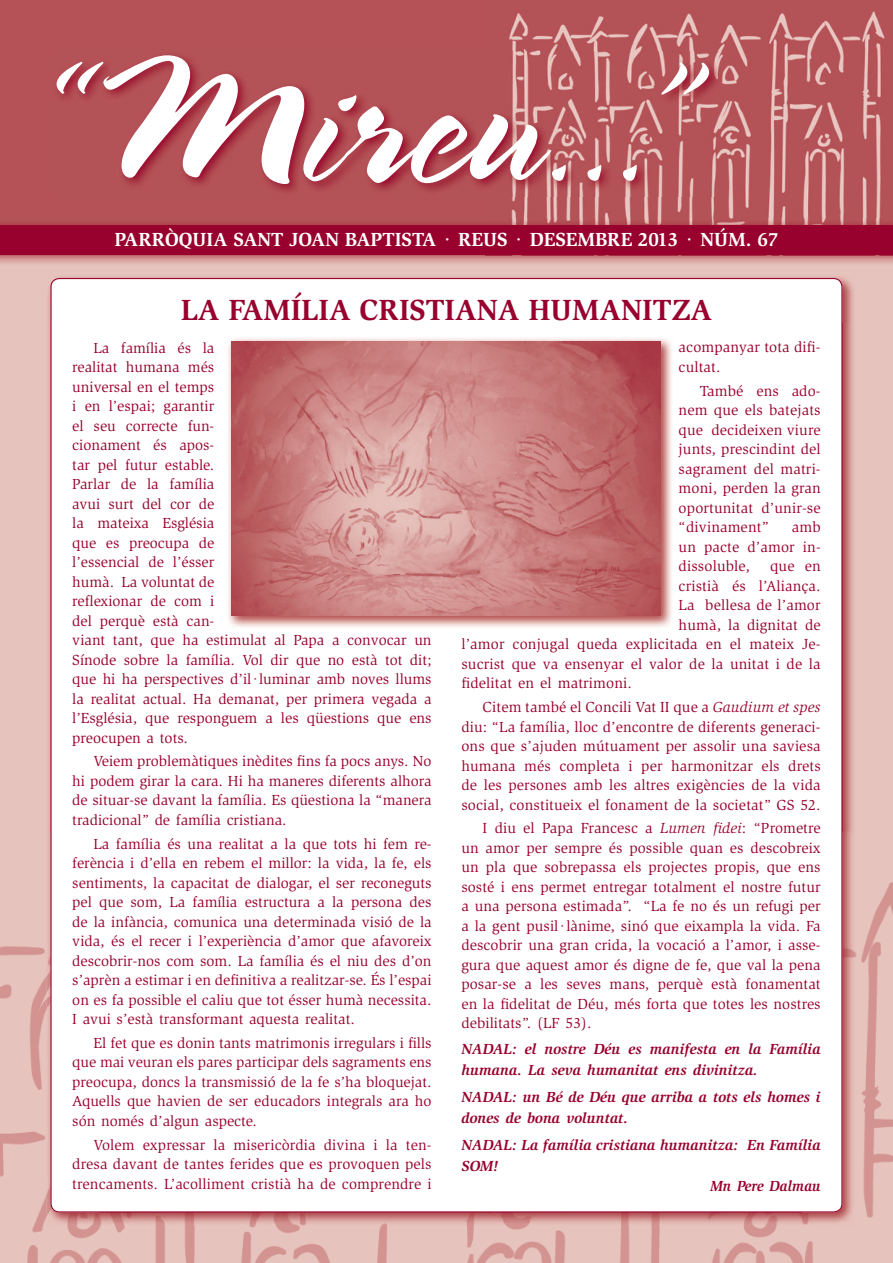
<style>
.page{position:relative;width:893px;height:1263px;background:#fff}
.page>*{position:absolute;margin:0;border:0;box-sizing:border-box;transform-origin:0 0}
.t1{font:180px "Spring LP";color:#fff}
.t2{font:700 30px "Slimbach";color:#98012d}
.t3{font:700 19.5px "Slimbach";color:#fff}
.t4{font:15px/19.5px "Slimbach";color:#98012d;text-align:justify}
.t5{font:italic 700 15px/21px "Slimbach";color:#98012d}
.t6{font:italic 700 15px "Slimbach";color:#98012d;scale:.95 1}
.s1{font-style:italic}
</style>
<div class="page">
<div style="left:0;top:251px;width:893px;height:1012px;background:#e7c3be"></div>
<img style="left:0;top:882px;width:893px;height:381px">
<img style="left:48px;top:276px;width:806px;height:48px">
<img style="left:842px;top:324px;width:12px;height:507px">
<img style="left:46px;top:831px;width:53px;height:394px">
<img style="left:802px;top:831px;width:53px;height:394px">
<img style="left:99px;top:1212px;width:703px;height:13px">
<div style="left:50px;top:278px;width:792px;height:934px;background:#fff"></div>
<div style="left:0;top:0;width:893px;height:255px;background:#b45257"></div>
<img style="left:509px;top:11px;width:376px;height:208px">
<img style="left:0;top:219px;width:893px;height:45px">
<div style="left:0;top:225px;width:893px;height:30px;background:#98012d"></div>
<img style="left:58px;top:51px;width:664px;height:145px">
<img style="left:227px;top:337px;width:446px;height:291px">
<img style="left:231px;top:341px;width:429px;height:275px">
<h1 class="t1" style="left:19px;top:20px;width:660px">“Mireu...”</h1>
<h3 class="t3" style="left:115px;top:228px;width:665px">PARRÒQUIA SANT JOAN BAPTISTA · REUS · DESEMBRE 2013 · NÚM. 67</h3>
<h2 class="t2" style="left:181px;top:292px;width:533px">LA FAMÍLIA CRISTIANA HUMANITZA</h2>
<p class="t4" style="left:72px;top:338px;width:361px;text-align:left;text-indent:21px">La família és la<br>realitat humana més<br>universal en el temps<br>i en l’espai; garantir<br>el seu correcte fun-<br>cionament és apos-<br>tar pel futur estable.<br>Parlar de la família<br>avui surt del cor de<br>la mateixa Església<br>que es preocupa de<br>l’essencial de l’ésser<br>humà. La voluntat de<br>reflexionar de com i<br>del perquè està can-<br>viant tant, que ha estimulat al Papa a convocar un<br>Sínode sobre la família. Vol dir que no està tot dit; que hi ha perspectives d’il·luminar amb noves llums la realitat actual. Ha demanat, per primera vegada a l’Església, que responguem a les qüestions que ens preocupen a tots.</p>
<p class="t4" style="left:72px;top:752px;width:361px;text-indent:21px">Veiem problemàtiques inèdites fins fa pocs anys. No hi podem girar la cara. Hi ha maneres diferents alhora de situar-se davant la família. Es qüestiona la “manera tradicional” de família cristiana.</p>
<p class="t4" style="left:72px;top:834px;width:361px;text-indent:21px">La família és una realitat a la que tots hi fem re&shy;ferència i d’ella en rebem el millor: la vida, la fe, els sentiments, la capacitat de dialogar, el ser reconeguts pel que som, La família estructura a la persona des de la infància, comunica una determinada visió de la vida, és el recer i l’experiència d’amor que afavoreix descobrir-nos com som. La família és el niu des d’on s’aprèn a estimar i en definitiva a realitzar-se. És l’espai on es fa possible el caliu que tot ésser humà necessita.<br>I avui s’està transformant aquesta realitat.</p>
<p class="t4" style="left:72px;top:1033px;width:361px;text-indent:21px">El fet que es donin tants matrimonis irregulars i fills que mai veuran els pares participar dels sagraments ens preocupa, doncs la transmissió de la fe s’ha bloquejat.<br>Aquells que havien de ser educadors integrals ara ho són només d’algun aspecte.</p>
<p class="t4" style="left:72px;top:1135px;width:361px;text-indent:21px">Volem expressar la misericòrdia divina i la ten&shy;dresa davant de tantes ferides que es provoquen pels trencaments. L’acolliment cristià ha de comprendre i</p>
<p class="t4" style="left:679px;top:338px;width:144px">acompanyar tota difi&shy;cultat.</p>
<p class="t4" style="left:679px;top:381px;width:144px;text-indent:21px">També ens ado&shy;nem que els batejats que decideixen viure junts, prescindint del sagrament del matri&shy;moni, perden la gran oportunitat d’unir-se “divinament”</p>
<p class="t4" style="left:679px;top:518px;width:144px;text-indent:113px">amb un pacte d’amor in&shy;dissoluble,</p>
<p class="t4" style="left:770px;top:557px;width:52px">que en</p>
<p class="t4" style="left:679px;top:576px;width:144px">cristià és l’Aliança.</p>
<p class="t4" style="left:679px;top:596px;width:144px">La bellesa de l’amor</p>
<p class="t4" style="left:679px;top:615px;width:144px">humà, la dignitat de</p>
<p class="t4" style="left:461px;top:635px;width:361px">l’amor conjugal queda explicitada en el mateix Je-</p>
<p class="t4" style="left:461px;top:654px;width:361px">sucrist que va ensenyar el valor de la unitat i de la</p>
<p class="t4" style="left:461px;top:674px;width:172px">fidelitat en el matrimoni.</p>
<p class="t4" style="left:461px;top:697px;width:361px;text-indent:21px">Citem també el Concili Vat II que a <span class="s1">Gaudium et spes </span>diu: “La família, lloc d’encontre de diferents generaci&shy;ons que s’ajuden mútuament per assolir una saviesa humana més completa i per harmonitzar els drets de les persones amb les altres exigències de la vida social, constitueix el fonament de la societat” GS 52.</p>
<p class="t4" style="left:461px;top:819px;width:361px;text-indent:21px">I diu el Papa Francesc a <span class="s1">Lumen fidei</span>: “Prometre un amor per sempre és possible quan es descobreix un pla que sobrepassa els projectes propis, que ens sosté i ens permet entregar totalment el nostre futur a una persona estimada”. “La fe no és un refugi per a la gent pusil·lànime, sinó que eixampla la vida. Fa descobrir una gran crida, la vocació a l’amor, i asse&shy;gura que aquest amor és digne de fe, que val la pena posar-se a les seves mans, perquè està fonamentat en la fidelitat de Déu, més forta que totes les nostres debilitats”. (LF 53).</p>
<p class="t5" style="left:461px;top:1038px;width:361px">NADAL: el nostre Déu es manifesta en la Família humana. La seva humanitat ens divinitza.</p>
<p class="t5" style="left:461px;top:1086px;width:361px">NADAL: un Bé de Déu que arriba a tots els homes i dones de bona voluntat.</p>
<p class="t5" style="left:461px;top:1135px;width:361px">NADAL: La família cristiana humanitza: En Família<br>SOM!</p>
<p class="t6" style="left:710px;top:1177px;width:118px">Mn Pere Dalmau</p>
</div>
